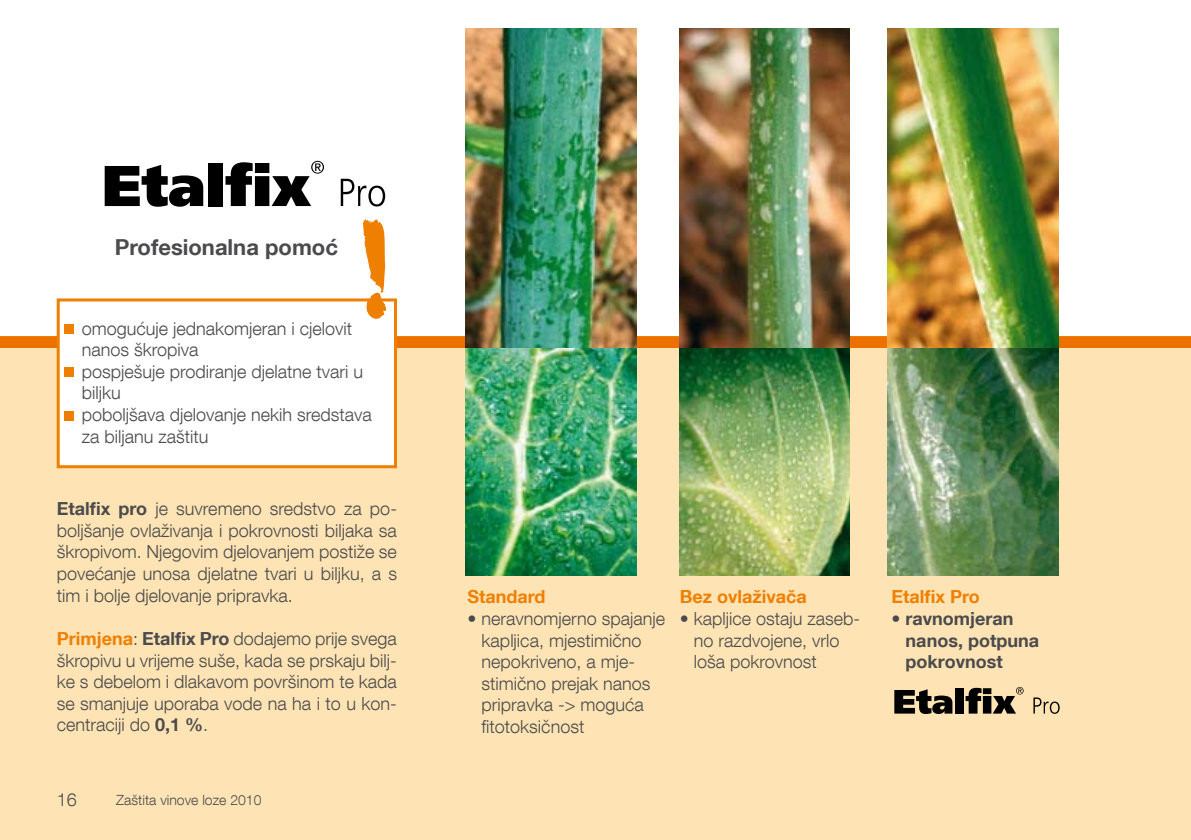
<style>
.page{position:relative;width:1191px;height:840px;background:#fff}
.page>*{position:absolute;margin:0;border:0;box-sizing:border-box;transform-origin:0 0}
.t1{font:700 22px "Helvetica Neue LT Com";color:#4b4b4d}
.t2{font:300 18px/21.6px "Helvetica Neue LT Com";color:#4b4b4d}
.t3{font:700 18px/21.6px "Helvetica Neue LT Com";color:#4b4b4d}
.t4{font:700 18px "Helvetica Neue LT Com";color:#ee7f00}
.t5{font:300 14px "Helvetica Neue LT Com";color:#4b4b4d}
.s1{font-weight:700}
.s2{font-weight:700;color:#ee7f00}
.s3{font-weight:300}
</style>
<div class="page">
<div style="left:0;top:337px;width:1191px;height:502px;background:#fee4b4"></div>
<div style="left:0;top:336px;width:1191px;height:12px;background:#ed7100"></div>
<div style="left:57px;top:298px;width:340px;height:170px;background:#fff;border:3px solid #ee7f00"></div>
<svg style="left:363px;top:219px;width:23px;height:100px"></svg>
<svg style="left:105px;top:165px;width:98px;height:42px"></svg>
<div style="left:208px;top:163px;width:15px;height:43px;background:#000"></div>
<svg style="left:225px;top:161px;width:99px;height:45px"></svg>
<svg style="left:341px;top:179px;width:44px;height:27px"></svg>
<div style="left:64px;top:324px;width:10px;height:10px;background:#ee7f00"></div>
<div style="left:64px;top:367px;width:10px;height:10px;background:#ee7f00"></div>
<div style="left:64px;top:410px;width:10px;height:10px;background:#ee7f00"></div>
<img style="left:888px;top:29px;width:170px;height:546px">
<img style="left:679px;top:29px;width:170px;height:546px">
<img style="left:466px;top:29px;width:170px;height:546px">
<svg style="left:894px;top:689px;width:58px;height:24px"></svg>
<div style="left:955px;top:687px;width:9px;height:26px;background:#000"></div>
<svg style="left:965px;top:687px;width:58px;height:26px"></svg>
<svg style="left:1033px;top:697px;width:26px;height:16px"></svg>
<p class="t1" style="left:115px;top:233px;width:225px">Profesionalna pomoć</p>
<p class="t2" style="left:82px;top:317px;width:292px">omogućuje jednakomjeran i cjelovit nanos škropiva<br>pospješuje prodiranje djelatne tvari u biljku<br>poboljšava djelovanje nekih sredstava za biljanu zaštitu</p>
<p class="t2" style="left:57px;top:497px;width:342px;text-align:justify"><span class="s1">Etalfix pro</span> je suvremeno sredstvo za po&shy;boljšanje ovlaživanja i pokrovnosti biljaka sa škropivom. Njegovim djelovanjem postiže se povećanje unosa djelatne tvari u biljku, a s tim i bolje djelovanje pripravka.</p>
<p class="t2" style="left:57px;top:627px;width:342px;text-align:justify"><span class="s2">Primjena</span>: <span class="s1">Etalfix Pro</span> dodajemo prije svega škropivu u vrijeme suše, kada se prskaju bilj&shy;ke s debelom i dlakavom površinom te kada se smanjuje uporaba vode na ha i to u kon&shy;centraciji do <span class="s1">0,1 %</span>.</p>
<p class="t2" style="left:57px;top:788px;width:22px">16</p>
<p class="t5" style="left:116px;top:791px;width:147px">Zaštita vinove loze 2010</p>
<p class="t4" style="left:467px;top:585px;width:80px">Standard</p>
<p class="t2" style="left:481px;top:607px;width:185px;text-indent:-14px">• neravnomjerno spajanje kapljica, mjestimično nepokriveno, a mje&shy;stimično prejak nanos pripravka -&gt; moguća fitotoksičnost</p>
<p class="t4" style="left:679px;top:585px;width:129px">Bez ovlaživača</p>
<p class="t2" style="left:694px;top:607px;width:168px;text-indent:-14px">• kapljice ostaju zaseb&shy;no razdvojene, vrlo loša pokrovnost</p>
<p class="t4" style="left:891px;top:585px;width:90px">Etalfix Pro</p>
<p class="t3" style="left:905px;top:607px;width:135px;text-indent:-14px"><span class="s3">•</span> ravnomjeran nanos, potpuna pokrovnost</p>
</div>
